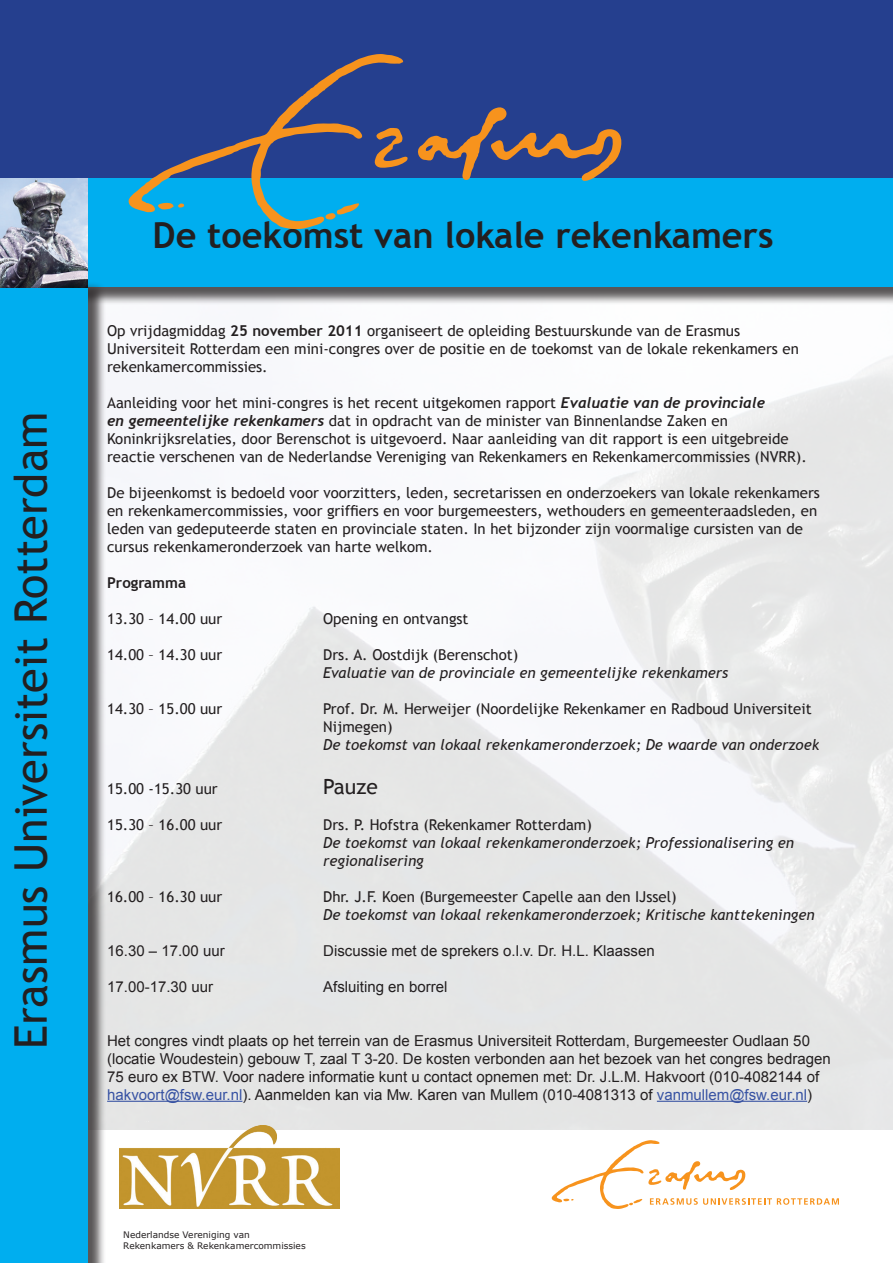
<style>
.page{position:relative;width:893px;height:1263px;background:#fff}
.page>*{position:absolute;margin:0;border:0;box-sizing:border-box;transform-origin:0 0}
.t1{font:45px "Trebuchet MS";color:#231f20}
.t2{font:700 36px "Trebuchet MS";color:#231f20}
.t3{font:21px "Trebuchet MS";color:#231f20}
.t4{font:15px/18px "Trebuchet MS";color:#231f20}
.t5{font:15px/18px "Arial";color:#231f20}
.t6{font:italic 15px/18px "Trebuchet MS";color:#231f20}
.t7{font:700 15px "Trebuchet MS";color:#231f20}
.t8{font:9px/10.8px "Verdana";color:#231f20}
.s1{font-weight:700}
.s2{font-family:"Trebuchet";font-weight:700;font-style:italic}
.s3{font-style:normal}
.s4{font-style:italic}
.s5{color:#3853a3}
</style>
<div class="page">
<div style="left:0;top:0;width:893px;height:272px;background:#253f8e"></div>
<div style="left:0;top:181px;width:893px;height:125px;background:#231f20;opacity:.75"></div>
<div style="left:0;top:179px;width:893px;height:108px;background:#00aeef"></div>
<div style="left:0;top:281px;width:106px;height:982px;background:#231f20;opacity:.75"></div>
<div style="left:0;top:279px;width:87px;height:984px;background:#00aeef"></div>
<hr style="left:107px;top:1101px;width:135px;height:1px;background:#3853a3">
<hr style="left:657px;top:1101px;width:150px;height:1px;background:#3853a3">
<svg style="left:403px;top:156px;width:5px;height:7px"></svg>
<svg style="left:417px;top:107px;width:204px;height:74px"></svg>
<svg style="left:129px;top:54px;width:274px;height:175px"></svg>
<svg style="left:158px;top:202px;width:26px;height:8px"></svg>
<svg style="left:326px;top:203px;width:33px;height:17px"></svg>
<svg style="left:552px;top:1140px;width:287px;height:69px"></svg>
<img style="left:119px;top:1122px;width:221px;height:87px">
<img style="left:0;top:179px;width:87px;height:108px">
<p class="t1" style="left:4px;top:1049px;width:639px;rotate:-90deg">Erasmus Universiteit Rotterdam</p>
<p class="t2" style="left:153px;top:212px;width:622px">De toekomst van lokale rekenkamers</p>
<p class="t4" style="left:107px;top:322px;width:693px">Op vrijdagmiddag <span class="s1">25 november 2011</span> organiseert de opleiding Bestuurskunde van de Erasmus<br>Universiteit Rotterdam een mini-congres over de positie en de toekomst van de lokale rekenkamers en rekenkamercommissies.</p>
<p class="t4" style="left:107px;top:394px;width:701px">Aanleiding voor het mini-congres is het recent uitgekomen rapport <span class="s2">Evaluatie van de provinciale<br>en gemeentelijke rekenkamers</span> dat in opdracht van de minister van Binnenlandse Zaken en Koninkrijksrelaties, door Berenschot is uitgevoerd. Naar aanleiding van dit rapport is een uitgebreide reactie verschenen van de Nederlandse Vereniging van Rekenkamers en Rekenkamercommissies (NVRR).</p>
<p class="t4" style="left:107px;top:484px;width:714px">De bijeenkomst is bedoeld voor voorzitters, leden, secretarissen en onderzoekers van lokale rekenkamers en rekenkamercommissies, voor griffiers en voor burgemeesters, wethouders en gemeenteraadsleden, en leden van gedeputeerde staten en provinciale staten. In het bijzonder zijn voormalige cursisten van de cursus rekenkameronderzoek van harte welkom.</p>
<p class="t7" style="left:107px;top:574px;width:80px">Programma</p>
<p class="t4" style="left:107px;top:610px;width:117px">13.30 – 14.00 uur</p>
<p class="t4" style="left:323px;top:610px;width:147px">Opening en ontvangst</p>
<p class="t4" style="left:107px;top:646px;width:117px">14.00 – 14.30 uur</p>
<p class="t6" style="left:323px;top:646px;width:407px"><span class="s3">Drs. A. Oostdijk (Berenschot)<br></span>Evaluatie van de provinciale en gemeentelijke rekenkamers</p>
<p class="t4" style="left:107px;top:700px;width:117px">14.30 – 15.00 uur</p>
<p class="t4" style="left:323px;top:700px;width:498px">Prof. Dr. M. Herweijer (Noordelijke Rekenkamer en Radboud Universiteit<br>Nijmegen)<br><span class="s4">De toekomst van lokaal rekenkameronderzoek; De waarde van onderzoek</span></p>
<p class="t4" style="left:107px;top:779px;width:112px">15.00 -15.30 uur</p>
<p class="t3" style="left:323px;top:774px;width:56px">Pauze</p>
<p class="t4" style="left:107px;top:815px;width:117px">15.30 – 16.00 uur</p>
<p class="t6" style="left:323px;top:815px;width:472px"><span class="s3">Drs. P. Hofstra (Rekenkamer Rotterdam)<br></span>De toekomst van lokaal rekenkameronderzoek; Professionalisering en regionalisering</p>
<p class="t4" style="left:107px;top:887px;width:117px">16.00 – 16.30 uur</p>
<p class="t6" style="left:323px;top:887px;width:493px"><span class="s3">Dhr. J.F. Koen (Burgemeester Capelle aan den IJssel)<br></span>De toekomst van lokaal rekenkameronderzoek; Kritische kanttekeningen</p>
<p class="t5" style="left:107px;top:941px;width:119px">16.30 – 17.00 uur</p>
<p class="t5" style="left:323px;top:941px;width:333px">Discussie met de sprekers o.l.v. Dr. H.L. Klaassen</p>
<p class="t5" style="left:107px;top:977px;width:107px">17.00-17.30 uur</p>
<p class="t5" style="left:323px;top:977px;width:126px">Afsluiting en borrel</p>
<p class="t5" style="left:107px;top:1031px;width:725px">Het congres vindt plaats op het terrein van de Erasmus Universiteit Rotterdam, Burgemeester Oudlaan 50 (locatie Woudestein) gebouw T, zaal T 3-20. De kosten verbonden aan het bezoek van het congres bedragen 75 euro ex BTW. Voor nadere informatie kunt u contact opnemen met: Dr. J.L.M. Hakvoort (010-4082144 of <span class="s5">hakvoort@fsw.eur.nl</span>). Aanmelden kan via Mw. Karen van Mullem (010-4081313 of <span class="s5">vanmullem@fsw.eur.nl</span>)</p>
<p class="t8" style="left:123px;top:1229px;width:184px">Nederlandse Vereniging van<br>Rekenkamers &amp; Rekenkamercommissies</p>
</div>
